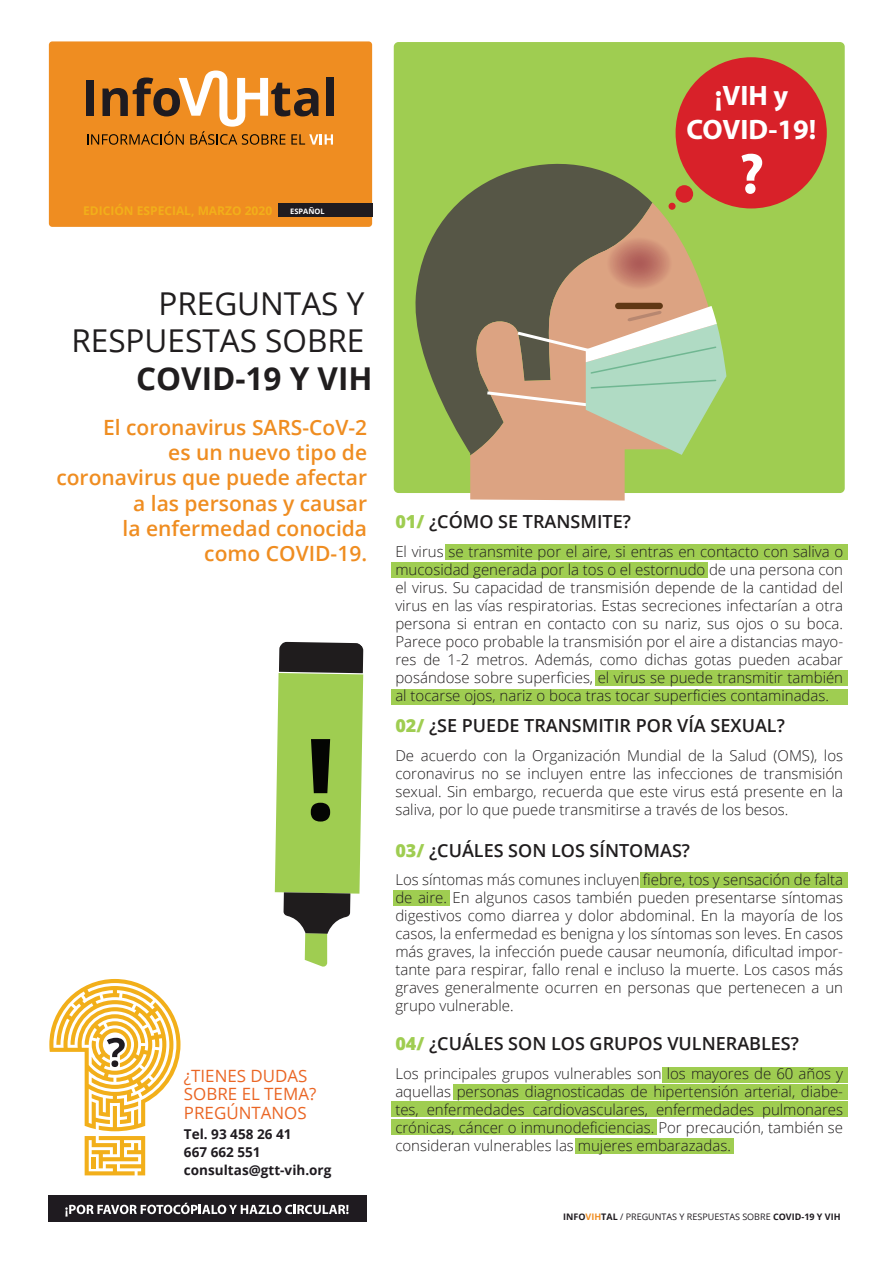
<style>
.page{position:relative;width:893px;height:1263px;background:#fff}
.page>*{position:absolute;margin:0;border:0;box-sizing:border-box;transform-origin:0 0}
.t1{font:700 113.4px "Open Sans";color:#040503}
.t2{font:700 57.75px "Myriad Pro";color:#fff}
.t3{font:31.5px/37.8px "Open Sans";color:#201d1e;text-align:right}
.t4{font:700 31.5px "Open Sans";color:#201d1e}
.t5{font:700 28.2px/33.9px "Myriad Pro";color:#fff;text-align:center}
.t6{font:600 21px/25.2px "Open Sans";color:#ef8d21;text-align:right}
.t7{font:600 18px "Open Sans";color:#201d1e}
.t8{font:16.95px/18.6px "Open Sans";color:#ea6625}
.t9{font:300 15px/18px "Open Sans";color:#201d1e;text-align:justify}
.t10{font:700 13.5px/17.7px "Open Sans";color:#1f1b20}
.t11{font:700 12px "Open Sans";color:#f2af1a}
.t12{font:9px "Open Sans";color:#1f1b20}
.t13{font:700 7.5px "Open Sans";color:#fff}
.s1{font-weight:800;color:#9fcd51}
.s2{font-weight:700}
.s3{font-weight:700;color:#ef8d21}
</style>
<div class="page">
<div style="left:640px;top:872px;width:208px;height:15px;background:#9fcd51"></div>
<div style="left:393px;top:890px;width:56px;height:16px;background:#9fcd51"></div>
<div style="left:445px;top:544px;width:403px;height:16px;background:#9fcd51"></div>
<div style="left:391px;top:562px;width:317px;height:16px;background:#9fcd51"></div>
<div style="left:595px;top:670px;width:253px;height:16px;background:#9fcd51"></div>
<div style="left:391px;top:689px;width:457px;height:15px;background:#9fcd51"></div>
<div style="left:662px;top:1067px;width:186px;height:16px;background:#9fcd51"></div>
<div style="left:453px;top:1084px;width:395px;height:16px;background:#9fcd51"></div>
<div style="left:391px;top:1101px;width:457px;height:16px;background:#9fcd51"></div>
<div style="left:391px;top:1119px;width:266px;height:16px;background:#9fcd51"></div>
<div style="left:575px;top:1138px;width:159px;height:16px;background:#9fcd51"></div>
<div style="left:49px;top:41px;width:323px;height:186px;background:#ef8d21;border-radius:3px"></div>
<div style="left:86px;top:80px;width:8px;height:36px;background:#1f1b20"></div>
<div style="left:326px;top:78px;width:8px;height:38px;background:#1f1b20"></div>
<svg style="left:87px;top:71px;width:246px;height:74px"></svg>
<div style="left:278px;top:204px;width:94px;height:13px;background:#1f1b20"></div>
<div style="left:394px;top:42px;width:451px;height:451px;background:#9fcd51;border-radius:5px"></div>
<svg style="left:415px;top:163px;width:237px;height:275px;fill:#565646"></svg>
<svg style="left:461px;top:203px;width:247px;height:297px"></svg>
<div style="left:615px;top:303px;width:48px;height:6px;background:#603815;border-radius:3px"></div>
<svg style="left:598px;top:227px;width:82px;height:72px"></svg>
<svg style="left:484px;top:306px;width:242px;height:149px"></svg>
<div style="left:676px;top:57px;width:151px;height:151px;background:#d82129;border-radius:50%"></div>
<div style="left:676px;top:185px;width:17px;height:18px;background:#d82129;border-radius:50%"></div>
<div style="left:669px;top:203px;width:7px;height:7px;background:#d82129;border-radius:50%"></div>
<svg style="left:275px;top:642px;width:88px;height:325px"></svg>
<svg style="left:49px;top:979px;width:131px;height:196px"></svg>
<div style="left:48px;top:1195px;width:319px;height:27px;background:#1f1b20"></div>
<svg style="left:65px;top:1203px;width:284px;height:13px"></svg>
<p class="t11" style="left:83px;top:202px;width:191px">EDICIÓN ESPECIAL, MARZO 2020</p>
<p class="t13" style="left:290px;top:206px;width:36px">ESPAÑOL</p>
<h3 class="t5" style="left:687px;top:78px;width:131px">¡VIH y<br>COVID-19!</h3>
<h2 class="t2" style="left:739px;top:136px;width:27px">?</h2>
<h3 class="t3" style="left:71px;top:283px;width:295px">PREGUNTAS Y<br>RESPUESTAS SOBRE</h3>
<h3 class="t4" style="left:136px;top:356px;width:238px">COVID-19 Y VIH</h3>
<h3 class="t6" style="left:56px;top:414px;width:312px">El coronavirus SARS-CoV-2<br>es un nuevo tipo de coronavirus que puede afectar a las personas y causar<br>la enfermedad conocida<br>como COVID-19.</h3>
<h1 class="t1" style="left:304px;top:699px;width:34px">!</h1>
<p class="t8" style="left:184px;top:1066px;width:134px">¿TIENES DUDAS<br>SOBRE EL TEMA?<br>PREGÚNTANOS</p>
<p class="t10" style="left:184px;top:1125px;width:149px">Tel. 93 458 26 41<br>667 662 551 consultas@gtt-vih.org</p>
<p class="t7" style="left:395px;top:509px;width:237px"><span class="s1">01/</span> ¿CÓMO SE TRANSMITE?</p>
<p class="t9" style="left:395px;top:542px;width:449px">El virus se transmite por el aire, si entras en contacto con saliva o mucosidad generada por la tos o el estornudo de una persona con el virus. Su capacidad de transmisión depende de la cantidad del virus en las vías respiratorias. Estas secreciones infectarían a otra persona si entran en contacto con su nariz, sus ojos o su boca.<br>Parece poco probable la transmisión por el aire a distancias mayo&shy;res de 1-2 metros. Además, como dichas gotas pueden acabar posándose sobre superficies, el virus se puede transmitir también al tocarse ojos, nariz o boca tras tocar superficies contaminadas.</p>
<p class="t7" style="left:395px;top:713px;width:391px"><span class="s1">02/</span> ¿SE PUEDE TRANSMITIR POR VÍA SEXUAL?</p>
<p class="t9" style="left:395px;top:746px;width:449px">De acuerdo con la Organización Mundial de la Salud (OMS), los coronavirus no se incluyen entre las infecciones de transmisión sexual. Sin embargo, recuerda que este virus está presente en la saliva, por lo que puede transmitirse a través de los besos.</p>
<p class="t7" style="left:395px;top:838px;width:296px"><span class="s1">03/</span> ¿CUÁLES SON LOS SÍNTOMAS?</p>
<p class="t9" style="left:395px;top:871px;width:449px">Los síntomas más comunes incluyen fiebre, tos y sensación de falta de aire. En algunos casos también pueden presentarse síntomas digestivos como diarrea y dolor abdominal. En la mayoría de los casos, la enfermedad es benigna y los síntomas son leves. En casos más graves, la infección puede causar neumonía, dificultad impor&shy;tante para respirar, fallo renal e incluso la muerte. Los casos más graves generalmente ocurren en personas que pertenecen a un grupo vulnerable.</p>
<p class="t7" style="left:395px;top:1031px;width:405px"><span class="s1">04/</span> ¿CUÁLES SON LOS GRUPOS VULNERABLES?</p>
<p class="t9" style="left:395px;top:1064px;width:449px">Los principales grupos vulnerables son los mayores de 60 años y aquellas personas diagnosticadas de hipertensión arterial, diabe&shy;tes, enfermedades cardiovasculares, enfermedades pulmonares crónicas, cáncer o inmunodeficiencias. Por precaución, también se consideran vulnerables las mujeres embarazadas.</p>
<p class="t12" style="left:563px;top:1211px;width:279px"><span class="s2">INFO</span><span class="s3">VIH</span><span class="s2">TAL</span> / PREGUNTAS Y RESPUESTAS SOBRE <span class="s2">COVID-19 Y VIH</span></p>
</div>
